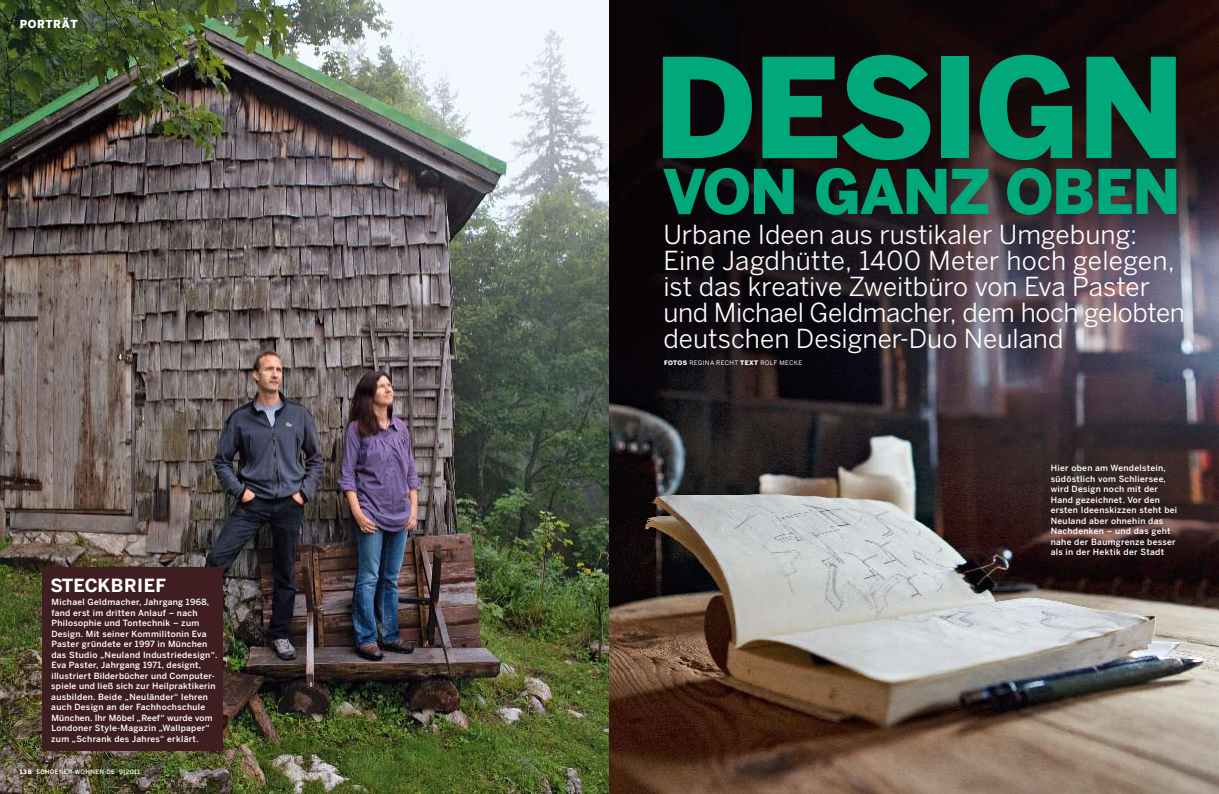
<style>
.page{position:relative;width:1219px;height:794px;background:#fff}
.page>*{position:absolute;margin:0;border:0;box-sizing:border-box;transform-origin:0 0}
.t1{font:900 137px "Benton Sans";letter-spacing:-.03em;color:#00a87b}
.t2{font:900 61px "Benton Sans";letter-spacing:-.03em;color:#00a87b}
.t3{font:26px/26px "Benton Sans";color:#fff}
.t4{font:700 18px "Benton Sans";letter-spacing:.02em;color:#fff}
.t5{font:900 11px "Benton Sans";letter-spacing:.05em;color:#fff}
.t6{font:500 8.5px/10.5px "Benton Sans";letter-spacing:.035em;color:#fff}
.t7{font:6.2px "Benton Sans";letter-spacing:.06em;color:#fff}
.t8{font:500 6.1px "Benton Sans";letter-spacing:.05em;color:#fff}
.s1{font-weight:900}
</style>
<div class="page">
<img style="left:0;top:0;width:1219px;height:794px">
<div style="left:43px;top:567px;width:180px;height:183px;background:#3e1e20"></div>
<p class="t5" style="left:20px;top:18px;width:59px">PORTRÄT</p>
<h3 class="t4" style="left:51px;top:575px;width:117px">STECKBRIEF</h3>
<p class="t6" style="left:51px;top:597px;width:168px">Michael Geldmacher, Jahrgang 1968, fand erst im dritten Anlauf – nach Philosophie und Tontechnik – zum Design. Mit seiner Kommilitonin Eva Paster gründete er 1997 in München das Studio „Neuland Industriedesign“.<br>Eva Paster, Jahrgang 1971, designt, illustriert Bilderbücher und Computer&shy;spiele und ließ sich zur Heilpraktikerin ausbilden. Beide „Neuländer“ lehren auch Design an der Fachhochschule München. Ihr Möbel „Reef“ wurde vom Londoner Style-Magazin „Wallpaper“ zum „Schrank des Jahres“ erklärt.</p>
<p class="t8" style="left:20px;top:768px;width:122px"><span class="s1">138</span> SCHOENER-WOHNEN·DE 9|2011</p>
<h1 class="t1" style="left:653px;top:29px;width:533px">DESIGN</h1>
<h2 class="t2" style="left:663px;top:156px;width:472px">VON GANZ OBEN</h2>
<h3 class="t3" style="left:663px;top:222px;width:523px">Urbane Ideen aus rustikaler Umgebung:<br>Eine Jagdhütte, 1400 Meter hoch gelegen, ist das kreative Zweitbüro von Eva Paster und Michael Geldmacher, dem hoch gelobten deutschen Designer-Duo Neuland</h3>
<p class="t7" style="left:664px;top:359px;width:140px"><span class="s1">FOTOS</span> REGINA RECHT <span class="s1">TEXT</span> ROLF MECKE</p>
<p class="t6" style="left:1051px;top:463px;width:128px">Hier oben am Wendelstein, südöstlich vom Schliersee, wird Design noch mit der<br>Hand gezeichnet. Vor den ersten Ideenskizzen steht bei<br>Neuland aber ohnehin das<br>Nachdenken – und das geht nahe der Baumgrenze besser als in der Hektik der Stadt</p>
</div>
